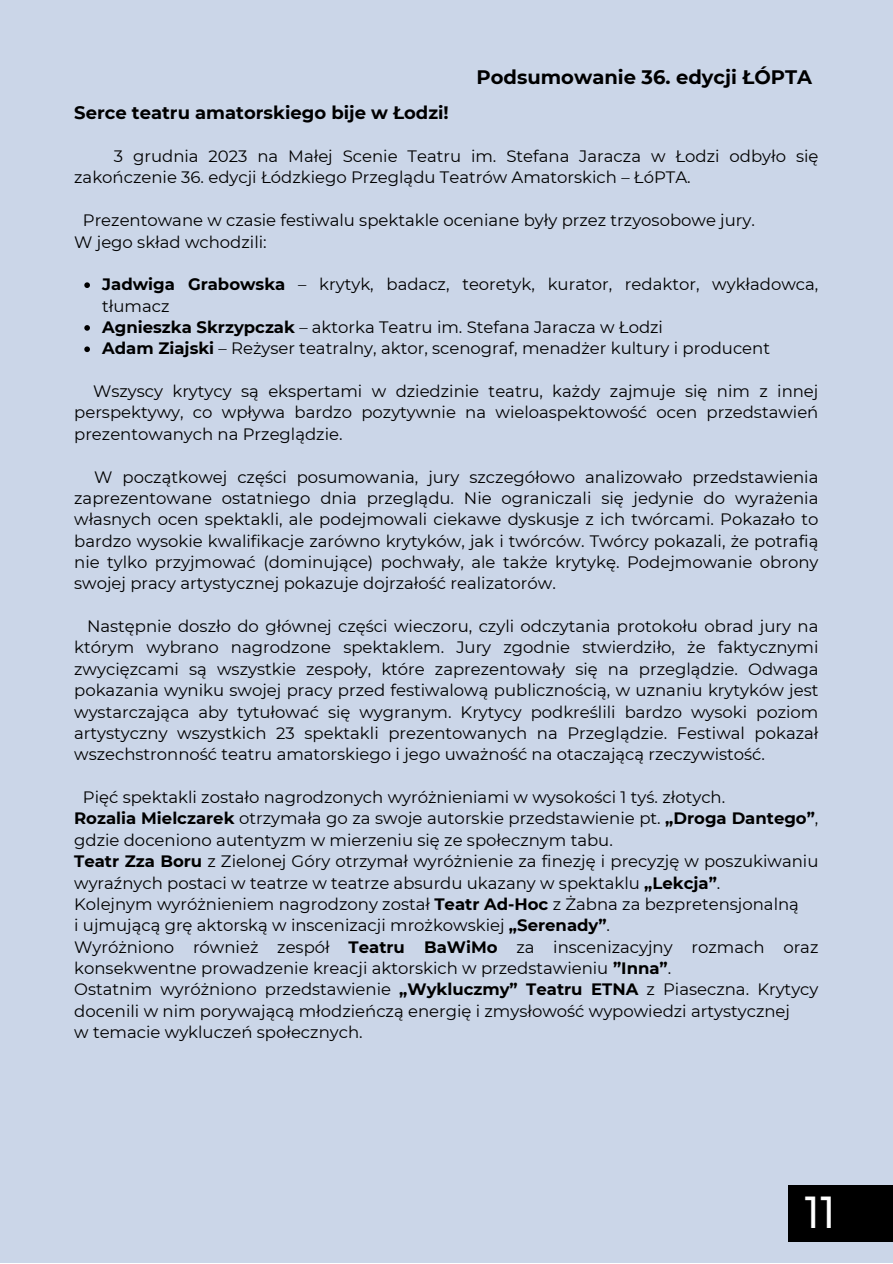
<style>
.page{position:relative;width:893px;height:1264px;background:#fff}
.page>*{position:absolute;margin:0;border:0;box-sizing:border-box;transform-origin:0 0}
.t1{font:47.25px "Mont";color:#fff}
.t2{font:700 19.5px "Montserrat";color:#000}
.t3{font:700 18px "Montserrat";color:#000}
.t4{font:16.5px/21.3px "Montserrat";color:#000}
.s1{font-weight:700}
</style>
<div class="page">
<div style="left:0;top:0;width:892px;height:1262px;background:#cbd6e8"></div>
<div style="left:788px;top:1185px;width:104px;height:56px;background:#000"></div>
<svg style="left:84px;top:282px;width:6px;height:6px"></svg>
<svg style="left:84px;top:325px;width:6px;height:6px"></svg>
<svg style="left:84px;top:346px;width:6px;height:6px"></svg>
<p class="t2" style="left:476px;top:65px;width:337px">Podsumowanie 36. edycji ŁÓPTA</p>
<p class="t3" style="left:74px;top:102px;width:376px">Serce teatru amatorskiego bije w Łodzi!</p>
<p class="t4" style="left:74px;top:145px;width:745px;text-indent:40px">3 grudnia 2023 na Małej Scenie Teatru im. Stefana Jaracza w Łodzi odbyło się zakończenie 36. edycji Łódzkiego Przeglądu Teatrów Amatorskich – ŁóPTA.</p>
<p class="t4" style="left:83px;top:209px;width:673px">Prezentowane w czasie festiwalu spektakle oceniane były przez trzyosobowe jury.</p>
<p class="t4" style="left:74px;top:231px;width:194px">W jego skład wchodzili:</p>
<p class="t4" style="left:102px;top:274px;width:717px"><span class="s1">Jadwiga Grabowska</span> – krytyk, badacz, teoretyk, kurator, redaktor, wykładowca, tłumacz</p>
<p class="t4" style="left:102px;top:316px;width:562px"><span class="s1">Agnieszka Skrzypczak</span> – aktorka Teatru im. Stefana Jaracza w Łodzi</p>
<p class="t4" style="left:102px;top:338px;width:669px"><span class="s1">Adam Ziajski</span> – Reżyser teatralny, aktor, scenograf, menadżer kultury i producent</p>
<p class="t4" style="left:74px;top:380px;width:745px;text-align:justify;text-indent:19px">Wszyscy krytycy są ekspertami w dziedzinie teatru, każdy zajmuje się nim z innej perspektywy, co wpływa bardzo pozytywnie na wieloaspektowość ocen przedstawień prezentowanych na Przeglądzie.</p>
<p class="t4" style="left:74px;top:466px;width:745px;text-align:justify;text-indent:20px">W początkowej części posumowania, jury szczegółowo analizowało przedstawienia zaprezentowane ostatniego dnia przeglądu. Nie ograniczali się jedynie do wyrażenia własnych ocen spektakli, ale podejmowali ciekawe dyskusje z ich twórcami. Pokazało to bardzo wysokie kwalifikacje zarówno krytyków, jak i twórców. Twórcy pokazali, że potrafią nie tylko przyjmować (dominujące) pochwały, ale także krytykę. Podejmowanie obrony swojej pracy artystycznej pokazuje dojrzałość realizatorów.</p>
<p class="t4" style="left:74px;top:615px;width:745px;text-align:justify;text-indent:13px">Następnie doszło do głównej części wieczoru, czyli odczytania protokołu obrad jury na którym wybrano nagrodzone spektaklem. Jury zgodnie stwierdziło, że faktycznymi zwycięzcami są wszystkie zespoły, które zaprezentowały się na przeglądzie. Odwaga pokazania wyniku swojej pracy przed festiwalową publicznością, w uznaniu krytyków jest wystarczająca aby tytułować się wygranym. Krytycy podkreślili bardzo wysoki poziom artystyczny wszystkich 23 spektakli prezentowanych na Przeglądzie. Festiwal pokazał wszechstronność teatru amatorskiego i jego uważność na otaczającą rzeczywistość.</p>
<p class="t4" style="left:83px;top:786px;width:644px">Pięć spektakli zostało nagrodzonych wyróżnieniami w wysokości 1 tyś. złotych.</p>
<p class="t4" style="left:74px;top:807px;width:745px"><span class="s1">Rozalia Mielczarek</span> otrzymała go za swoje autorskie przedstawienie pt. <span class="s1">„Droga Dantego”</span>, gdzie doceniono autentyzm w mierzeniu się ze społecznym tabu.</p>
<p class="t4" style="left:74px;top:850px;width:745px"><span class="s1">Teatr Zza Boru</span> z Zielonej Góry otrzymał wyróżnienie za finezję i precyzję w poszukiwaniu wyraźnych postaci w teatrze w teatrze absurdu ukazany w spektaklu <span class="s1">„Lekcja”</span>.</p>
<p class="t4" style="left:74px;top:893px;width:726px">Kolejnym wyróżnieniem nagrodzony został <span class="s1">Teatr Ad-Hoc</span> z Żabna za bezpretensjonalną</p>
<p class="t4" style="left:74px;top:914px;width:537px">i ujmującą grę aktorską w inscenizacji mrożkowskiej <span class="s1">„Serenady”</span>.</p>
<p class="t4" style="left:74px;top:936px;width:745px">Wyróżniono również zespół <span class="s1">Teatru BaWiMo</span> za inscenizacyjny rozmach oraz konsekwentne prowadzenie kreacji aktorskich w przedstawieniu <span class="s1">”Inna”</span>.</p>
<p class="t4" style="left:74px;top:978px;width:745px">Ostatnim wyróżniono przedstawienie <span class="s1">„Wykluczmy” Teatru ETNA</span> z Piaseczna. Krytycy docenili w nim porywającą młodzieńczą energię i zmysłowość wypowiedzi artystycznej</p>
<p class="t4" style="left:74px;top:1021px;width:290px">w temacie wykluczeń społecznych.</p>
<p class="t1" style="left:804px;top:1193px;width:33px">11</p>
</div>
